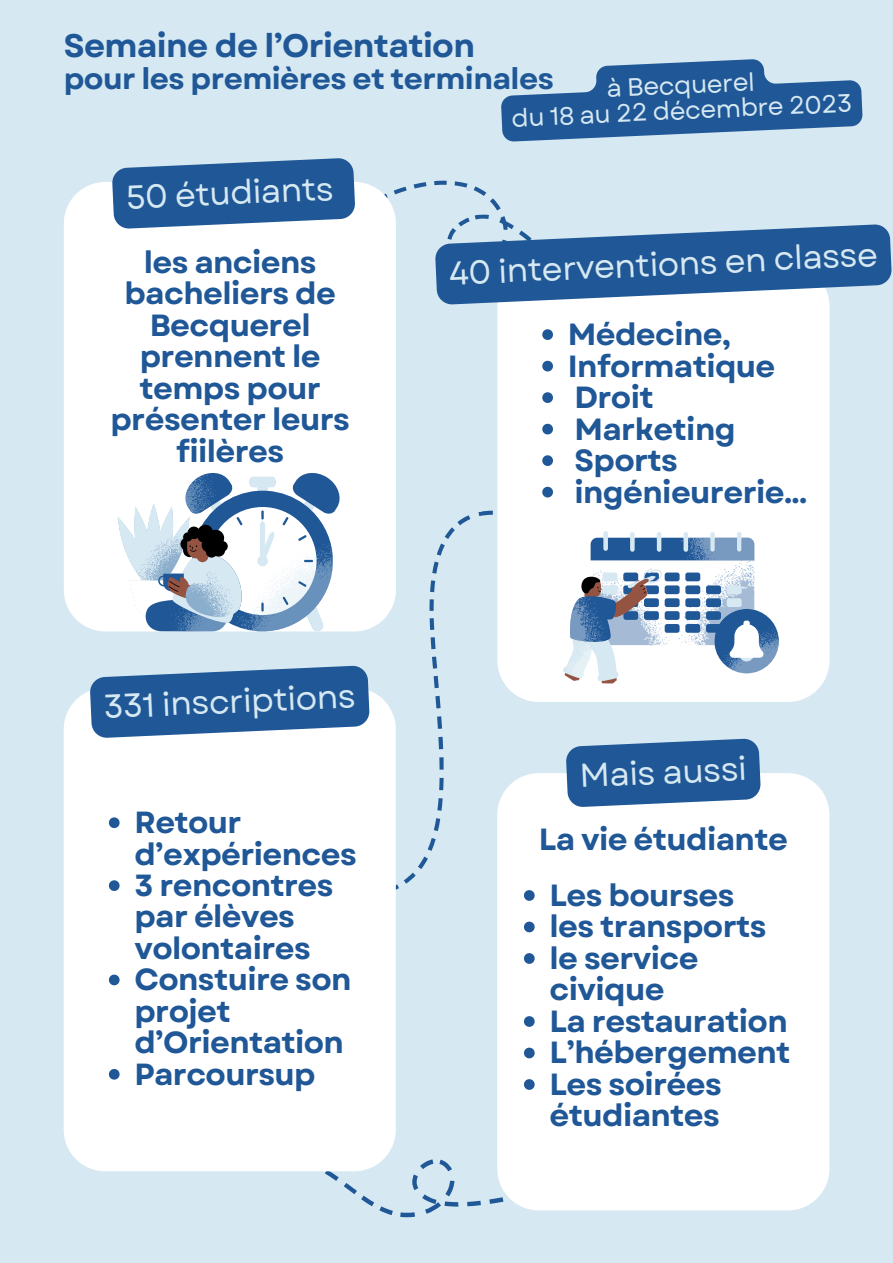
<style>
.page{position:relative;width:893px;height:1263px;background:#d6e8f1}
.page>*{position:absolute;margin:0;border:0;box-sizing:border-box;transform-origin:0 0}
.t1{font:33.08px "Garet";color:#d6e8f1}
.t2{font:700 32.62px "Garet";letter-spacing:-.02em;color:#1f5797}
.t3{font:700 30.6px/31.5px "Garet";letter-spacing:-.02em;color:#1f5797}
.t4{font:700 30.53px/31.4px "Garet";letter-spacing:-.02em;color:#1f5797}
.t5{font:700 29.62px "Garet";letter-spacing:-.02em;color:#1f5797}
.t6{font:25.05px "Garet";color:#d6e8f1}
</style>
<div class="page">
<div style="left:64px;top:182px;width:332px;height:446px;background:#fff"></div>
<div style="left:497px;top:340px;width:332px;height:362px;background:#fff"></div>
<svg style="left:289px;top:1159px;width:273px;height:58px"></svg>
<div style="left:64px;top:691px;width:332px;height:480px;background:#fff"></div>
<div style="left:497px;top:773px;width:332px;height:437px;background:#fff"></div>
<svg style="left:561px;top:531px;width:218px;height:163px;background:#b9c9db"></svg>
<svg style="left:501px;top:59px;width:362px;height:83px"></svg>
<svg style="left:565px;top:738px;width:196px;height:69px;background:#3c6da5"></svg>
<svg style="left:112px;top:158px;width:780px;height:182px"></svg>
<svg style="left:542px;top:361px;width:11px;height:10px"></svg>
<svg style="left:542px;top:392px;width:11px;height:11px"></svg>
<svg style="left:542px;top:424px;width:11px;height:10px"></svg>
<svg style="left:542px;top:455px;width:11px;height:11px"></svg>
<svg style="left:542px;top:487px;width:11px;height:10px"></svg>
<svg style="left:89px;top:470px;width:429px;height:423px"></svg>
<svg style="left:109px;top:974px;width:11px;height:11px"></svg>
<svg style="left:109px;top:1069px;width:11px;height:10px"></svg>
<svg style="left:524px;top:890px;width:10px;height:11px"></svg>
<svg style="left:524px;top:922px;width:10px;height:10px"></svg>
<svg style="left:524px;top:953px;width:10px;height:11px"></svg>
<svg style="left:524px;top:1016px;width:10px;height:11px"></svg>
<svg style="left:524px;top:1048px;width:10px;height:10px"></svg>
<svg style="left:524px;top:1079px;width:10px;height:11px"></svg>
<p class="t2" style="left:64px;top:22px;width:413px">Semaine de l’Orientation</p>
<p class="t5" style="left:64px;top:57px;width:491px">pour les premières et terminales</p>
<h3 class="t6" style="left:605px;top:71px;width:150px;rotate:-3deg">à Becquerel</h3>
<p class="t6" style="left:510px;top:101px;width:342px;rotate:-3deg">du 18 au 22 décembre 2023</p>
<p class="t1" style="left:125px;top:174px;width:210px;rotate:-3deg">50 étudiants</p>
<h2 class="t3" style="left:110px;top:247px;width:241px;text-align:center">les anciens bacheliers de<br>Becquerel prennent le temps pour présenter leurs fiilères</h2>
<h1 class="t1" style="left:102px;top:684px;width:254px;rotate:-3deg">331 inscriptions</h1>
<p class="t4" style="left:134px;top:807px;width:224px">Retour d’expériences</p>
<p class="t4" style="left:134px;top:870px;width:201px">3 rencontres par élèves volontaires</p>
<h2 class="t4" style="left:134px;top:964px;width:219px">Constuire son projet d’Orientation</h2>
<h2 class="t4" style="left:134px;top:1058px;width:183px">Parcoursup</h2>
<h2 class="t1" style="left:448px;top:251px;width:431px;rotate:-3deg">40 interventions en classe</h2>
<h2 class="t3" style="left:568px;top:319px;width:165px">Médecine,</h2>
<h2 class="t3" style="left:568px;top:350px;width:209px">Informatique</h2>
<h2 class="t3" style="left:574px;top:382px;width:81px">Droit</h2>
<h2 class="t3" style="left:574px;top:413px;width:163px">Marketing</h2>
<h2 class="t3" style="left:574px;top:445px;width:105px">Sports</h2>
<h2 class="t3" style="left:574px;top:476px;width:234px">ingénieurerie...</h2>
<p class="t1" style="left:578px;top:753px;width:169px;rotate:-3deg">Mais aussi</p>
<h2 class="t3" style="left:539px;top:824px;width:251px">La vie étudiante</h2>
<h2 class="t3" style="left:549px;top:879px;width:186px">Les bourses</h2>
<h2 class="t3" style="left:549px;top:911px;width:219px">les transports</h2>
<h2 class="t3" style="left:549px;top:942px;width:151px">le service civique</h2>
<h1 class="t3" style="left:549px;top:1005px;width:240px">La restauration</h1>
<h2 class="t3" style="left:549px;top:1037px;width:242px">L’hébergement</h2>
<h2 class="t3" style="left:549px;top:1068px;width:174px">Les soirées étudiantes</h2>
</div>
